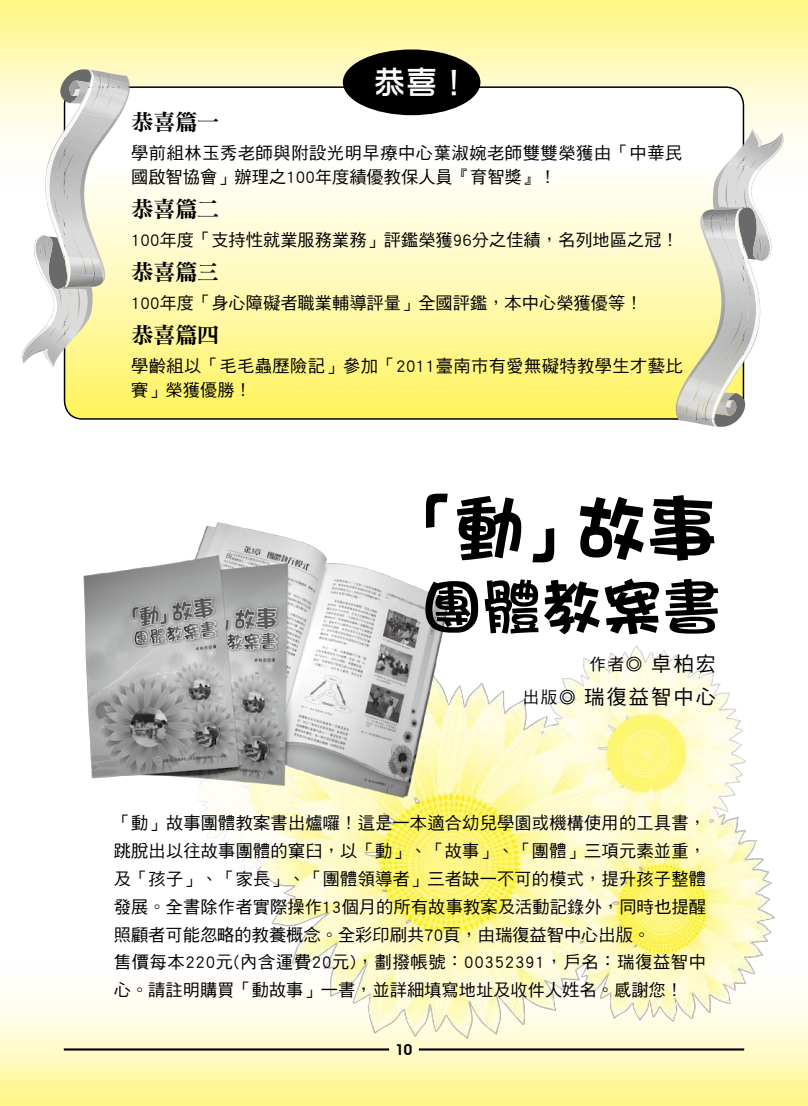
<style>
.page{position:relative;width:808px;height:1106px;background:#fff}
.page>*{position:absolute;margin:0;border:0;box-sizing:border-box;transform-origin:0 0}
.t1{font:71.25px "DF Hai Bao Std W9";color:#000}
.t2{font:60px "DF Hai Bao Std W9";color:#000}
.t3{font:33px "DF Hua Zong Std W5";color:#fff}
.t4{font:22.5px "DF Ming Std W9";letter-spacing:-.025em;color:#000}
.t5{font:20.25px "DF Hei Std W5";letter-spacing:.1em;color:#000}
.t6{font:17.25px/27.8px "DF Hei Std W5";letter-spacing:.005em;color:#000}
.t7{font:17.25px/24px "DF Hei Std W5";letter-spacing:.03em;color:#000}
.t8{font:17.25px/24px "DF Hei Std W5";letter-spacing:.025em;color:#000}
.t9{font:16.5px "DF Hei Std W5";color:#000}
.t10{font:600 15px "Avant Garde";color:#000}
.s1{font-size:20.25px}
.s2{font-size:16.5px}
</style>
<div class="page">
<div style="left:0;top:948px;width:808px;height:158px;background:linear-gradient(to bottom,#fff,#fcf493)"></div>
<hr style="left:64px;top:1048px;width:325px;height:2px;background:#000">
<hr style="left:419px;top:1048px;width:325px;height:2px;background:#000">
<div style="left:0;top:0;width:808px;height:206px;background:linear-gradient(to bottom,#fdf58e,#feffff)"></div>
<img style="left:197px;top:645px;width:585px;height:393px">
<svg style="left:65px;top:87px;width:678px;height:332px"></svg>
<img style="left:83px;top:522px;width:372px;height:283px">
<div style="left:343px;top:49px;width:137px;height:66px;background:#000;border-radius:50%"></div>
<img style="left:57px;top:299px;width:41px;height:24px">
<img style="left:45px;top:168px;width:1px;height:38px">
<img style="left:47px;top:299px;width:10px;height:25px">
<img style="left:93px;top:145px;width:36px;height:131px">
<img style="left:59px;top:299px;width:34px;height:34px">
<img style="left:53px;top:365px;width:24px;height:3px">
<img style="left:46px;top:82px;width:47px;height:153px">
<img style="left:61px;top:306px;width:9px;height:18px">
<img style="left:77px;top:299px;width:3px;height:21px">
<img style="left:58px;top:299px;width:3px;height:9px">
<svg style="left:22px;top:324px;width:57px;height:41px"></svg>
<img style="left:65px;top:214px;width:1px;height:14px">
<svg style="left:67px;top:197px;width:2px;height:8px"></svg>
<svg style="left:59px;top:69px;width:71px;height:76px"></svg>
<img style="left:104px;top:95px;width:9px;height:16px">
<img style="left:70px;top:228px;width:13px;height:7px">
<svg style="left:34px;top:235px;width:72px;height:64px;background:#c7c6c0"></svg>
<img style="left:57px;top:132px;width:20px;height:63px">
<img style="left:63px;top:149px;width:14px;height:48px">
<img style="left:54px;top:195px;width:11px;height:41px">
<img style="left:707px;top:173px;width:53px;height:24px">
<img style="left:748px;top:172px;width:11px;height:25px">
<img style="left:713px;top:163px;width:33px;height:34px">
<img style="left:728px;top:128px;width:55px;height:3px">
<img style="left:752px;top:129px;width:10px;height:2px">
<img style="left:736px;top:172px;width:9px;height:18px">
<img style="left:725px;top:176px;width:3px;height:21px">
<img style="left:744px;top:188px;width:3px;height:9px">
<svg style="left:727px;top:131px;width:57px;height:41px"></svg>
<svg style="left:676px;top:197px;width:95px;height:230px"></svg>
<img style="left:728px;top:302px;width:20px;height:62px">
<img style="left:728px;top:299px;width:14px;height:48px">
<img style="left:740px;top:260px;width:11px;height:42px">
<h3 class="t3" style="left:373px;top:65px;width:99px">恭喜！</h3>
<h3 class="t4" style="left:131px;top:110px;width:90px">恭喜篇一</h3>
<p class="t7" style="left:131px;top:140px;width:553px">學前組林玉秀老師與附設光明早療中心葉淑婉老師雙雙榮獲由「中華民國啟智協會」辦理之100年度績優教保人員『育智獎』！</p>
<h3 class="t4" style="left:131px;top:197px;width:90px">恭喜篇二</h3>
<p class="t6" style="left:131px;top:225px;width:549px">100年度「支持性就業服務業務」評鑑榮獲96分之佳績，名列地區之冠！</p>
<h3 class="t4" style="left:131px;top:260px;width:90px">恭喜篇三</h3>
<p class="t6" style="left:131px;top:288px;width:513px">100年度「身心障礙者職業輔導評量」全國評鑑，本中心榮獲優等！</p>
<h3 class="t4" style="left:131px;top:323px;width:90px">恭喜篇四</h3>
<p class="t8" style="left:131px;top:353px;width:553px">學齡組以「毛毛蟲歷險記」參加「2011臺南市有愛無礙特教學生才藝比賽」榮獲優勝！</p>
<h1 class="t1" style="left:390px;top:489px;width:329px">「動」故事</h1>
<h2 class="t2" style="left:422px;top:574px;width:301px">團體教案書</h2>
<p class="t9" style="left:589px;top:655px;width:128px">作者◎ <span class="s1">卓柏宏</span></p>
<p class="t5" style="left:523px;top:686px;width:195px"><span class="s2">出版◎</span> 瑞復益智中心</p>
<p class="t6" style="left:114px;top:809px;width:594px">「動」故事團體教案書出爐囉！這是一本適合幼兒學園或機構使用的工具書，跳脫出以往故事團體的窠臼，以「動」、「故事」、「團體」三項元素並重，及「孩子」、「家長」、「團體領導者」三者缺一不可的模式，提升孩子整體發展。全書除作者實際操作13個月的所有故事教案及活動記錄外，同時也提醒照顧者可能忽略的教養概念。全彩印刷共70頁，由瑞復益智中心出版。<br>售價每本220元(內含運費20元)，劃撥帳號：00352391，戶名：瑞復益智中心。請註明購買「動故事」一書，並詳細填寫地址及收件人姓名。感謝您！</p>
<p class="t10" style="left:396px;top:1040px;width:18px">10</p>
</div>
